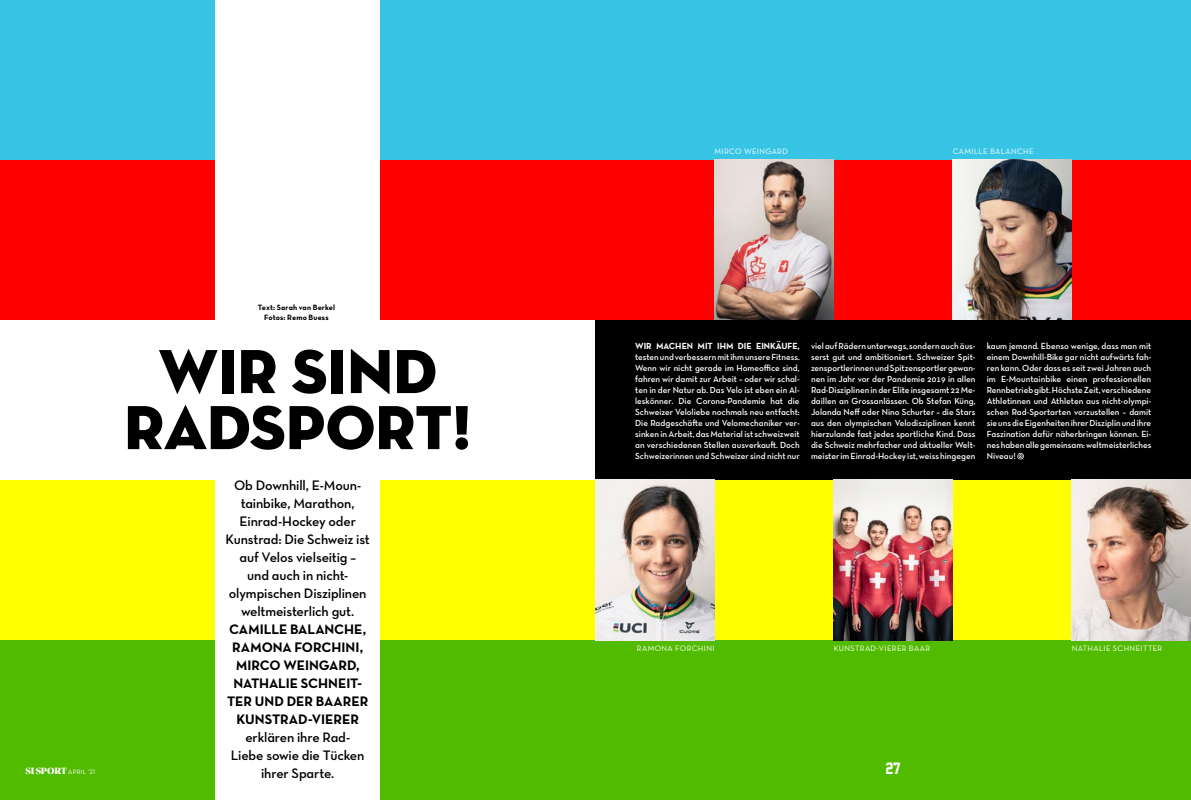
<style>
.page{position:relative;width:1191px;height:800px;background:#fff}
.page>*{position:absolute;margin:0;border:0;box-sizing:border-box;transform-origin:0 0}
._230_TI_72_NeTi_VL_x{font:63.2px/56px "Neutraface Display Titling";color:#000;text-align:center}
._010_PAGINA_15_Jerse{font:15px "Jersey M54";color:#fff}
._330_LD_14_NeDemi_x0{font:14px/18px "Neutraface Text Demi Alt";letter-spacing:-.01em;color:#000;text-align:center}
._550___LT_9_NeBook_a{font:9px/11px "Neutraface Text Demi Alt";color:#fff;text-align:justify}
._590___FU_6_6_NeBook{font:8px "Neutraface Text Book Alt";letter-spacing:.04em;color:#fff}
._330_LD_14_NeDemi_x0-2{font:7.8px "Neutraface Text Bold Alt";letter-spacing:.015em;color:#000}
._199___FU_6_5_NeBook{font:6.5px "Neutraface Text Book Alt";letter-spacing:.03em;color:#fff}
.s1{font-family:"Neutraface Text Bold Alt"}
.s2{font-family:"Superior Title";font-weight:900;font-size:9px}
</style>
<div class="page">
<div style="left:0;top:479px;width:1191px;height:161px;background:#ff0"></div>
<div style="left:0;top:0;width:1191px;height:160px;background:#37c4e5"></div>
<div style="left:595px;top:320px;width:596px;height:159px;background:#000"></div>
<div style="left:0;top:160px;width:1191px;height:160px;background:#f00"></div>
<div style="left:0;top:640px;width:1191px;height:159px;background:#51bb00"></div>
<div style="left:215px;top:0;width:165px;height:799px;background:#fff"></div>
<img style="left:595px;top:479px;width:119px;height:161px">
<img style="left:833px;top:479px;width:119px;height:161px">
<img style="left:714px;top:160px;width:119px;height:160px">
<img style="left:952px;top:160px;width:119px;height:160px">
<img style="left:1071px;top:479px;width:120px;height:161px">
<svg style="left:1017px;top:453px;width:6px;height:6px"></svg>
<p class="_330_LD_14_NeDemi_x0-2" style="left:258px;top:302px;width:79px">Text: Sarah van Berkel</p>
<p class="_330_LD_14_NeDemi_x0-2" style="left:264px;top:312px;width:66px">Fotos: Remo Buess</p>
<p class="_590___FU_6_6_NeBook" style="left:714px;top:146px;width:75px">MIRCO WEINGARD</p>
<p class="_590___FU_6_6_NeBook" style="left:952px;top:146px;width:83px">CAMILLE BALANCHE</p>
<p class="_230_TI_72_NeTi_VL_x" style="left:124px;top:344px;width:349px">WIR SIND<br>RADSPORT!</p>
<p class="_550___LT_9_NeBook_a" style="left:635px;top:340px;width:166px"><span class="s1">WIR MACHEN MIT IHM DIE EINKÄUFE, </span>testen und verbessern mit ihm unsere Fitness.<br>Wenn wir nicht gerade im Homeoffice sind, fahren wir damit zur Arbeit – oder wir schal&shy;ten in der Natur ab. Das Velo ist eben ein Al&shy;leskönner. Die Corona-Pandemie hat die Schweizer Veloliebe nochmals neu entfacht:<br>Die Radgeschäfte und Velomechaniker ver&shy;sinken in Arbeit, das Material ist schweizweit an verschiedenen Stellen ausverkauft. Doch Schweizerinnen und Schweizer sind nicht nur</p>
<p class="_550___LT_9_NeBook_a" style="left:811px;top:340px;width:166px">viel auf Rädern unterwegs, sondern auch äus&shy;serst gut und ambitioniert. Schweizer Spit&shy;zensportlerinnen und Spitzensportler gewan&shy;nen im Jahr vor der Pandemie 2019 in allen Rad-Disziplinen in der Elite insgesamt 22 Me&shy;daillen an Grossanlässen. Ob Stefan Küng, Jolanda Neff oder Nino Schurter – die Stars aus den olympischen Velodisziplinen kennt hierzulande fast jedes sportliche Kind. Dass die Schweiz mehrfacher und aktueller Welt&shy;meister im Einrad-Hockey ist, weiss hingegen</p>
<p class="_550___LT_9_NeBook_a" style="left:986px;top:340px;width:166px">kaum jemand. Ebenso wenige, dass man mit einem Downhill-Bike gar nicht aufwärts fah&shy;ren kann. Oder dass es seit zwei Jahren auch im E-Mountainbike einen professionellen Rennbetrieb gibt. Höchste Zeit, verschiedene Athletinnen und Athleten aus nicht-olympi&shy;schen Rad-Sportarten vorzustellen – damit sie uns die Eigenheiten ihrer Disziplin und ihre Faszination dafür näherbringen können. Ei&shy;nes haben alle gemeinsam: weltmeisterliches Niveau!</p>
<p class="_330_LD_14_NeDemi_x0" style="left:225px;top:476px;width:146px">Ob Downhill, E-Moun&shy;tainbike, Marathon,<br>Einrad-Hockey oder<br>Kunstrad: Die Schweiz ist auf Velos vielseitig –<br>und auch in nicht&shy;olympischen Disziplinen weltmeisterlich gut.<br><span class="s1">CAMILLE BALANCHE,<br>RAMONA FORCHINI,<br>MIRCO WEINGARD,<br>NATHALIE SCHNEIT-<br>TER UND DER BAARER<br>KUNSTRAD-VIERER </span>erklären ihre Rad-<br>Liebe sowie die Tücken ihrer Sparte.</p>
<p class="_590___FU_6_6_NeBook" style="left:637px;top:643px;width:79px">RAMONA FORCHINI</p>
<p class="_590___FU_6_6_NeBook" style="left:833px;top:643px;width:98px">KUNSTRAD-VIERER BAAR</p>
<p class="_590___FU_6_6_NeBook" style="left:1071px;top:643px;width:92px">NATHALIE SCHNEITTER</p>
<p class="_199___FU_6_5_NeBook" style="left:26px;top:768px;width:71px"><span class="s2">SI SPORT</span> APRIL ’21</p>
<p class="_010_PAGINA_15_Jerse" style="left:885px;top:760px;width:16px">27</p>
</div>
